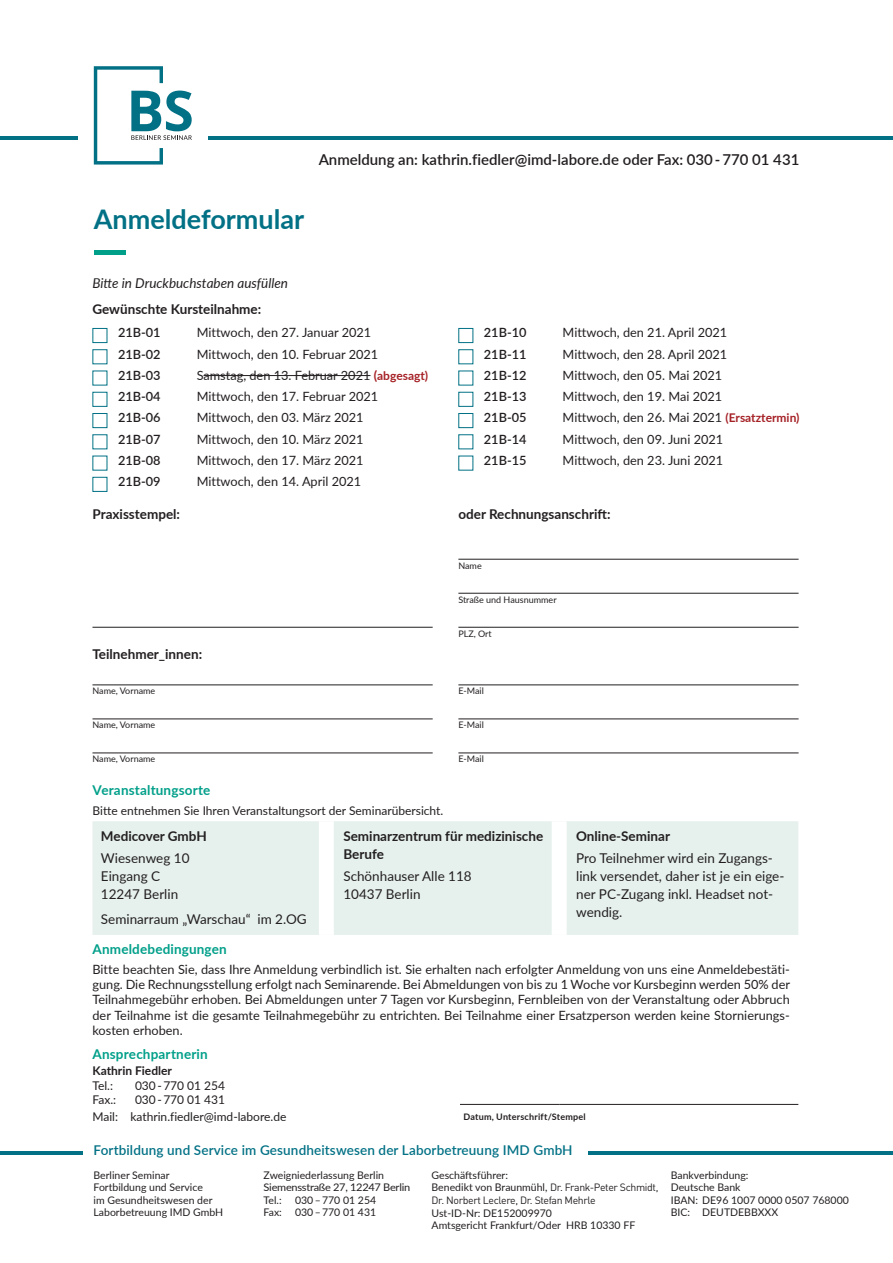
<style>
.page{position:relative;width:893px;height:1263px;background:#fff}
.page>*{position:absolute;margin:0;border:0;box-sizing:border-box;transform-origin:0 0}
.t1{font:700 27px "Lato";color:#027185}
.t2{font:600 15px "Lato";color:#231f20}
.t3{font:13.5px/18px "Lato";color:#231f20}
.t4{font:700 13.5px/18px "Lato";color:#231f20}
.t5{font:600 13.5px "Lato";letter-spacing:.01em;color:#027185}
.t6{font:700 13.5px "Lato";letter-spacing:.01em;color:#009f89}
.t7{font:italic 13.5px "Lato";color:#231f20}
.t8{font:12.75px/15.3px "Lato";color:#231f20;text-align:justify}
.t9{font:600 12.75px "Lato";color:#231f20}
.t10{font:12px/16.5px "Lato";color:#231f20}
.t11{font:700 12px "Lato";color:#231f20}
.t12{font:10.5px/12.6px "Lato";color:#231f20}
.t13{font:10.5px/12.8px "DIN Pro";letter-spacing:-.035em;color:#231f20}
.t14{font:10.5px/12.6px "Lato";letter-spacing:-.025em;color:#231f20}
.t15{font:9px "Lato";color:#231f20}
.t16{font:700 9px "Lato";letter-spacing:.025em;color:#231f20}
.s1{font-weight:700;color:#a52126}
.s2{font-weight:700;font-size:12px;color:#a52126}
.s3{font-family:"Lato"}
</style>
<div class="page">
<svg style="left:94px;top:66px;width:98px;height:99px"></svg>
<hr style="left:208px;top:136px;width:685px;height:4px;background:#027185">
<hr style="left:588px;top:1151px;width:305px;height:4px;background:#027185">
<hr style="left:0;top:136px;width:77px;height:4px;background:#027185">
<hr style="left:0;top:1151px;width:83px;height:4px;background:#027185">
<hr style="left:458px;top:559px;width:341px;height:1px;background:#231f20">
<hr style="left:458px;top:593px;width:341px;height:1px;background:#231f20">
<hr style="left:92px;top:627px;width:341px;height:1px;background:#231f20">
<hr style="left:458px;top:627px;width:341px;height:1px;background:#231f20">
<hr style="left:92px;top:684px;width:341px;height:1px;background:#231f20">
<hr style="left:458px;top:684px;width:341px;height:1px;background:#231f20">
<hr style="left:92px;top:718px;width:341px;height:1px;background:#231f20">
<hr style="left:458px;top:718px;width:341px;height:1px;background:#231f20">
<hr style="left:92px;top:752px;width:341px;height:1px;background:#231f20">
<hr style="left:458px;top:752px;width:341px;height:1px;background:#231f20">
<div style="left:92px;top:328px;width:15px;height:15px;border:1px solid #027185"></div>
<div style="left:458px;top:328px;width:15px;height:15px;border:1px solid #027185"></div>
<div style="left:92px;top:349px;width:15px;height:15px;border:1px solid #027185"></div>
<div style="left:458px;top:349px;width:15px;height:15px;border:1px solid #027185"></div>
<hr style="left:203px;top:375px;width:167px;height:1px;background:#231f20">
<div style="left:92px;top:392px;width:15px;height:15px;border:1px solid #027185"></div>
<div style="left:458px;top:392px;width:15px;height:15px;border:1px solid #027185"></div>
<div style="left:92px;top:413px;width:15px;height:15px;border:1px solid #027185"></div>
<div style="left:458px;top:413px;width:15px;height:15px;border:1px solid #027185"></div>
<div style="left:92px;top:477px;width:15px;height:15px;border:1px solid #027185"></div>
<div style="left:92px;top:821px;width:706px;height:114px;background:#e6f1ee"></div>
<div style="left:319px;top:821px;width:15px;height:114px;background:#fff"></div>
<div style="left:552px;top:821px;width:15px;height:114px;background:#fff"></div>
<hr style="left:559px;top:1104px;width:239px;height:1px;background:#231f20">
<hr style="left:442px;top:1104px;width:117px;height:1px;background:#231f20">
<hr style="left:94px;top:251px;width:32px;height:4px;background:#009f89">
<div style="left:428px;top:1091px;width:31px;height:32px;background:#fff"></div>
<p class="t2" style="left:319px;top:148px;width:482px">Anmeldung an: kathrin.fiedler@imd-labore.de oder Fax: 030 - 770 01 431</p>
<h1 class="t1" style="left:94px;top:199px;width:212px">Anmeldeformular</h1>
<p class="t7" style="left:92px;top:274px;width:197px">Bitte in Druckbuchstaben ausfüllen</p>
<p class="t4" style="left:92px;top:299px;width:170px">Gewünschte Kursteilnahme:</p>
<p class="t9" style="left:118px;top:323px;width:44px">21B-01</p>
<p class="t8" style="left:197px;top:324px;width:176px">Mittwoch, den 27. Januar 2021</p>
<p class="t9" style="left:484px;top:323px;width:44px">21B-10</p>
<p class="t8" style="left:563px;top:324px;width:166px">Mittwoch, den 21. April 2021</p>
<p class="t9" style="left:118px;top:345px;width:44px">21B-02</p>
<p class="t8" style="left:197px;top:346px;width:183px">Mittwoch, den 10. Februar 2021</p>
<p class="t9" style="left:484px;top:345px;width:44px">21B-11</p>
<p class="t8" style="left:563px;top:346px;width:166px">Mittwoch, den 28. April 2021</p>
<p class="t9" style="left:118px;top:366px;width:44px">21B-03</p>
<p class="t8" style="left:197px;top:367px;width:233px">Samstag, den 13. Februar 2021 <span class="s1">(</span><span class="s2">abgesagt)</span></p>
<p class="t9" style="left:484px;top:366px;width:44px">21B-12</p>
<p class="t8" style="left:563px;top:367px;width:161px">Mittwoch, den 05. Mai 2021</p>
<p class="t9" style="left:118px;top:387px;width:44px">21B-04</p>
<p class="t8" style="left:197px;top:388px;width:183px">Mittwoch, den 17. Februar 2021</p>
<p class="t9" style="left:484px;top:387px;width:44px">21B-13</p>
<p class="t8" style="left:563px;top:388px;width:161px">Mittwoch, den 19. Mai 2021</p>
<p class="t9" style="left:118px;top:408px;width:44px">21B-06</p>
<p class="t8" style="left:197px;top:409px;width:168px">Mittwoch, den 03. März 2021</p>
<p class="t9" style="left:484px;top:408px;width:44px">21B-05</p>
<p class="t8" style="left:563px;top:409px;width:238px">Mittwoch, den 26. Mai 2021 <span class="s2">(Ersatztermin)</span></p>
<p class="t9" style="left:118px;top:430px;width:44px">21B-07</p>
<p class="t8" style="left:197px;top:431px;width:168px">Mittwoch, den 10. März 2021</p>
<p class="t9" style="left:484px;top:430px;width:44px">21B-14</p>
<p class="t8" style="left:563px;top:431px;width:162px">Mittwoch, den 09. Juni 2021</p>
<p class="t9" style="left:118px;top:451px;width:44px">21B-08</p>
<p class="t8" style="left:197px;top:452px;width:168px">Mittwoch, den 17. März 2021</p>
<p class="t9" style="left:484px;top:451px;width:44px">21B-15</p>
<p class="t8" style="left:563px;top:452px;width:162px">Mittwoch, den 23. Juni 2021</p>
<p class="t9" style="left:118px;top:472px;width:44px">21B-09</p>
<p class="t8" style="left:197px;top:473px;width:166px">Mittwoch, den 14. April 2021</p>
<p class="t4" style="left:92px;top:504px;width:89px">Praxisstempel:</p>
<p class="t4" style="left:458px;top:504px;width:154px">oder Rechnungsanschrift:</p>
<p class="t15" style="left:458px;top:559px;width:25px">Name</p>
<p class="t15" style="left:458px;top:593px;width:100px">Straße und Hausnummer</p>
<p class="t15" style="left:458px;top:627px;width:35px">PLZ, Ort</p>
<p class="t4" style="left:92px;top:645px;width:111px">Teilnehmer_innen:</p>
<p class="t15" style="left:92px;top:684px;width:64px">Name, Vorname</p>
<p class="t15" style="left:458px;top:684px;width:27px">E-Mail</p>
<p class="t15" style="left:92px;top:718px;width:64px">Name, Vorname</p>
<p class="t15" style="left:458px;top:718px;width:27px">E-Mail</p>
<p class="t15" style="left:92px;top:753px;width:64px">Name, Vorname</p>
<p class="t15" style="left:458px;top:753px;width:27px">E-Mail</p>
<p class="t6" style="left:92px;top:780px;width:119px">Veranstaltungsorte</p>
<p class="t10" style="left:92px;top:802px;width:352px">Bitte entnehmen Sie Ihren Veranstaltungsort der Seminarübersicht.</p>
<p class="t4" style="left:101px;top:826px;width:107px">Medicover GmbH</p>
<p class="t3" style="left:101px;top:848px;width:90px">Wiesenweg 10<br>Eingang C<br>12247 Berlin</p>
<p class="t3" style="left:101px;top:910px;width:207px">Seminarraum „Warschau“ im 2.OG</p>
<p class="t4" style="left:343px;top:826px;width:201px">Seminarzentrum für medizinische<br>Berufe</p>
<p class="t3" style="left:343px;top:866px;width:130px">Schönhauser Alle 118<br>10437 Berlin</p>
<p class="t4" style="left:576px;top:826px;width:95px">Online-Seminar</p>
<p class="t3" style="left:576px;top:848px;width:210px">Pro Teilnehmer wird ein Zugangs&shy;link versendet, daher ist je ein eige&shy;ner PC-Zugang inkl. Headset not&shy;wendig.</p>
<p class="t6" style="left:92px;top:939px;width:136px">Anmeldebedingungen</p>
<p class="t8" style="left:92px;top:961px;width:699px">Bitte beachten Sie, dass Ihre Anmeldung verbindlich ist. Sie erhalten nach erfolgter Anmeldung von uns eine Anmeldebestäti&shy;gung. Die Rechnungsstellung erfolgt nach Seminarende. Bei Abmeldungen von bis zu 1 Woche vor Kursbeginn werden 50% der Teilnahmegebühr erhoben. Bei Abmeldungen unter 7 Tagen vor Kursbeginn, Fernbleiben von der Veranstaltung oder Abbruch der Teilnahme ist die gesamte Teilnahmegebühr zu entrichten. Bei Teilnahme einer Ersatzperson werden keine Stornierungs&shy;kosten erhoben.</p>
<p class="t6" style="left:92px;top:1044px;width:117px">Ansprechpartnerin</p>
<p class="t11" style="left:92px;top:1062px;width:81px">Kathrin Fiedler</p>
<p class="t10" style="left:92px;top:1076px;width:22px">Tel.:</p>
<p class="t10" style="left:135px;top:1076px;width:92px">030 - 770 01 254</p>
<p class="t10" style="left:92px;top:1091px;width:25px">Fax.:</p>
<p class="t10" style="left:92px;top:1091px;width:195px;text-indent:43px">030 - 770 01 431<br>Mail: kathrin.fiedler@imd-labore.de</p>
<p class="t16" style="left:463px;top:1110px;width:124px">Datum, Unterschrift/Stempel</p>
<p class="t5" style="left:94px;top:1140px;width:481px">Fortbildung und Service im Gesundheitswesen der Laborbetreuung IMD GmbH</p>
<p class="t12" style="left:94px;top:1168px;width:131px">Berliner Seminar<br>Fortbildung und Service<br>im Gesundheitswesen der<br>Laborbetreuung IMD GmbH</p>
<p class="t14" style="left:264px;top:1168px;width:148px">Zweigniederlassung Berlin<br>Siemensstraße 27, 12247 Berlin<br>Tel.:</p>
<p class="t12" style="left:432px;top:1168px;width:78px">Geschäftsführer:</p>
<p class="t13" style="left:432px;top:1180px;width:228px"><span class="s3">Benedikt von Braunmühl,</span> Dr. Frank-Peter Schmidt,<br>Dr. Norbert Leclere, Dr. Stefan Mehrle</p>
<p class="t12" style="left:432px;top:1206px;width:205px">Ust-ID-Nr: DE152009970<br>Amtsgericht Frankfurt/Oder HRB 10330 FF</p>
<p class="t12" style="left:295px;top:1193px;width:83px">030 – 770 01 254</p>
<p class="t12" style="left:264px;top:1206px;width:20px">Fax:</p>
<p class="t12" style="left:295px;top:1206px;width:83px">030 – 770 01 431</p>
<p class="t12" style="left:671px;top:1168px;width:180px">Bankverbindung:<br>Deutsche Bank<br>IBAN: DE96 1007 0000 0507 768000<br>BIC: DEUTDEBBXXX</p>
</div>
